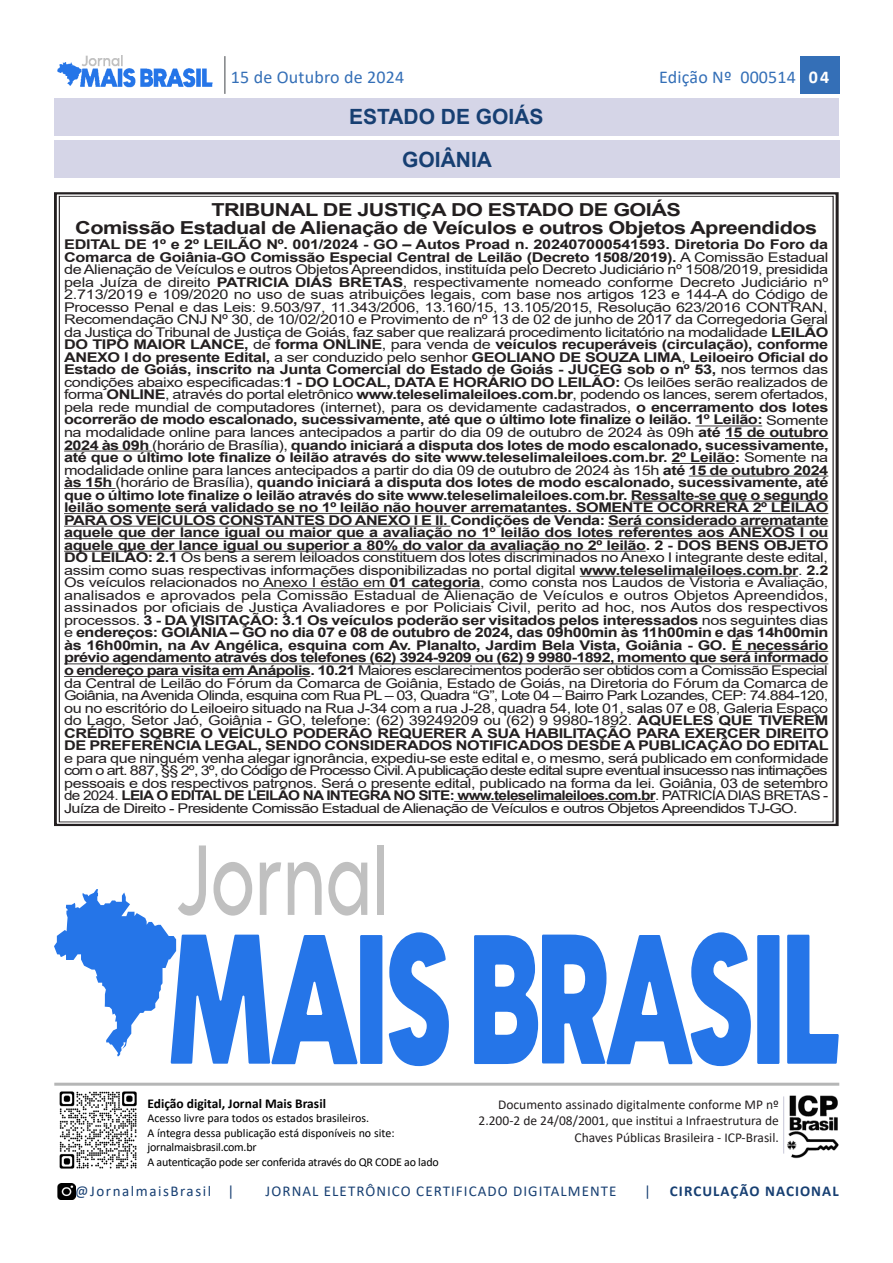
<style>
.page{position:relative;width:893px;height:1263px;background:#fff}
.page>*{position:absolute;margin:0;border:0;box-sizing:border-box;transform-origin:0 0}
.t1{font:700 21px/42.5px "Arial";color:#173f72;text-align:center}
.t2{font:18px "Calibri";letter-spacing:.01em;color:#346fb7}
.t3{font:700 17.85px/17.9px "Arial";letter-spacing:-.025em;color:#231f20;text-align:center;scale:1.21 1}
.t4{font:15px "Calibri";letter-spacing:.07em;color:#173f72}
.t5{font:15px "Calibri";letter-spacing:.105em;color:#173f72}
.t6{font:700 15px "Calibri";letter-spacing:.07em;color:#173f72}
.t7{font:13.5px/16.2px "Calibri";color:#231f20;text-align:right}
.t8{font:700 13.5px "Calibri";color:#000}
.t9{font:13.35px/12.5px "Arial";letter-spacing:-.035em;color:#231f20;text-align:justify;scale:1.21 1}
.t10{font:12px/14.4px "Calibri";letter-spacing:-.01em;color:#000}
.s1{font-weight:700;color:#fff}
.s2{font-weight:700}
</style>
<div class="page">
<div style="left:800px;top:56px;width:40px;height:38px;background:#346fb7"></div>
<hr style="left:224px;top:56px;width:2px;height:38px;background:#808285">
<img style="left:57px;top:56px;width:156px;height:32px">
<img style="left:59px;top:1091px;width:78px;height:78px">
<img style="left:57px;top:1184px;width:18px;height:16px">
<hr style="left:54px;top:1083px;width:785px;height:3px;background:#b5b6b6">
<img style="left:783px;top:1095px;width:56px;height:64px">
<hr style="left:783px;top:1096px;width:1px;height:57px;background:#c7c7d9">
<div style="left:54px;top:98px;width:785px;height:38px;background:#d5d5e7"></div>
<div style="left:54px;top:140px;width:786px;height:38px;background:#d5d5e7"></div>
<div style="left:54px;top:192px;width:784px;height:634px;border:3px solid #231f20"></div>
<hr style="left:695px;top:425px;width:67px;height:1px;background:#231f20">
<hr style="left:725px;top:438px;width:103px;height:1px;background:#231f20">
<hr style="left:64px;top:451px;width:34px;height:1px;background:#231f20">
<hr style="left:102px;top:451px;width:50px;height:1px;background:#231f20">
<hr style="left:672px;top:463px;width:63px;height:1px;background:#231f20">
<hr style="left:689px;top:476px;width:139px;height:1px;background:#231f20">
<hr style="left:64px;top:488px;width:48px;height:1px;background:#231f20">
<hr style="left:631px;top:501px;width:197px;height:1px;background:#231f20">
<hr style="left:64px;top:513px;width:764px;height:1px;background:#231f20">
<hr style="left:64px;top:526px;width:386px;height:1px;background:#231f20">
<hr style="left:608px;top:526px;width:220px;height:1px;background:#231f20">
<hr style="left:64px;top:538px;width:764px;height:1px;background:#231f20">
<hr style="left:64px;top:551px;width:582px;height:1px;background:#231f20">
<hr style="left:580px;top:576px;width:218px;height:1px;background:#231f20">
<hr style="left:259px;top:588px;width:126px;height:1px;background:#231f20">
<hr style="left:385px;top:588px;width:95px;height:1px;background:#231f20">
<hr style="left:731px;top:651px;width:97px;height:1px;background:#231f20">
<hr style="left:64px;top:663px;width:764px;height:1px;background:#231f20">
<hr style="left:64px;top:676px;width:246px;height:1px;background:#231f20">
<hr style="left:454px;top:801px;width:201px;height:1px;background:#231f20">
<div style="left:377px;top:846px;width:7px;height:69px;background:#c0c0c0"></div>
<svg style="left:54px;top:846px;width:313px;height:218px"></svg>
<div style="left:360px;top:935px;width:22px;height:129px;background:#2575e8"></div>
<svg style="left:389px;top:932px;width:60px;height:134px"></svg>
<svg style="left:474px;top:932px;width:277px;height:134px"></svg>
<div style="left:757px;top:935px;width:22px;height:129px;background:#2575e8"></div>
<svg style="left:787px;top:935px;width:52px;height:129px"></svg>
<h2 class="t2" style="left:231px;top:65px;width:175px">15 de Outubro de 2024</h2>
<h2 class="t2" style="left:659px;top:65px;width:172px">Edição Nº 000514 <span class="s1">04</span></h2>
<h1 class="t1" style="left:349px;top:96px;width:196px">ESTADO DE GOIÁS<br>GOIÂNIA</h1>
<h3 class="t3" style="left:75px;top:201px;width:615px">TRIBUNAL DE JUSTIÇA DO ESTADO DE GOIÁS<br>Comissão Estadual de Alienação de Veículos e outros Objetos Apreendidos</h3>
<p class="t9" style="left:64px;top:238px;width:633px"><span class="s2">EDITAL DE 1º e 2º LEILÃO Nº. 001/2024 - GO – Autos Proad n. 202407000541593. Diretoria Do Foro da Comarca de Goiânia-GO Comissão Especial Central de Leilão (Decreto 1508/2019).</span> A Comissão Estadual de Alienação de Veículos e outros Objetos Apreendidos, instituída pelo Decreto Judiciário nº 1508/2019, presidida pela Juíza de direito <span class="s2">PATRICIA DIAS BRETAS</span>, respectivamente nomeado conforme Decreto Judiciário nº 2.713/2019 e 109/2020 no uso de suas atribuições legais, com base nos artigos 123 e 144-A do Código de Processo Penal e das Leis: 9.503/97, 11.343/2006, 13.160/15, 13.105/2015, Resolução 623/2016 CONTRAN, Recomendação CNJ Nº 30, de 10/02/2010 e Provimento de nº 13 de 02 de junho de 2017 da Corregedoria Geral da Justiça do Tribunal de Justiça de Goiás, faz saber que realizará procedimento licitatório na modalidade <span class="s2">LEILÃO DO TIPO MAIOR LANCE,</span> de <span class="s2">forma ONLINE</span>, para venda de <span class="s2">veículos recuperáveis (circulação), conforme ANEXO I do presente Edital,</span> a ser conduzido pelo senhor <span class="s2">GEOLIANO DE SOUZA LIMA</span>, <span class="s2">Leiloeiro Oficial do Estado de Goiás, inscrito na Junta Comercial do Estado de Goiás - JUCEG sob o nº 53,</span> nos termos das condições abaixo especificadas:<span class="s2">1 - DO LOCAL, DATA E HORÁRIO DO LEILÃO:</span> Os leilões serão realizados de forma <span class="s2">ONLINE</span>, através do portal eletrônico <span class="s2">www.teleselimaleiloes.com.br</span>, podendo os lances, serem ofertados, pela rede mundial de computadores (internet), para os devidamente cadastrados, <span class="s2">o encerramento dos lotes ocorrerão de modo escalonado, sucessivamente, até que o último lote finalize o leilão. 1º Leilão:</span> Somente na modalidade online para lances antecipados a partir do dia 09 de outubro de 2024 às 09h <span class="s2">até 15 de outubro 2024 às 09h</span> (horário de Brasília), <span class="s2">quando iniciará a disputa dos lotes de modo escalonado, sucessivamente, até que o último lote finalize o leilão através do site www.teleselimaleiloes.com.br. 2º Leilão:</span> Somente na modalidade online para lances antecipados a partir do dia 09 de outubro de 2024 às 15h <span class="s2">até 15 de outubro 2024 às 15h</span> (horário de Brasília), <span class="s2">quando iniciará a disputa dos lotes de modo escalonado, sucessivamente, até que o último lote finalize o leilão através do site www.teleselimaleiloes.com.br. Ressalte-se que o segundo leilão somente será validado se no 1º leilão não houver arrematantes. SOMENTE OCORRERÁ 2º LEILÃO PARA OS VEÍCULOS CONSTANTES DO ANEXO I E II. Condições de Venda: Será considerado arrematante aquele que der lance igual ou maior que a avaliação no 1º leilão dos lotes referentes aos ANEXOS I ou aquele que der lance igual ou superior a 80% do valor da avaliação no 2º leilão. 2 - DOS BENS OBJETO DO LEILÃO: 2.1</span> Os bens a serem leiloados constituem dos lotes discriminados no Anexo I integrante deste edital, assim como suas respectivas informações disponibilizadas no portal digital <span class="s2">www.teleselimaleiloes.com.br</span>. <span class="s2">2.2<br></span>Os veículos relacionados no Anexo I estão em <span class="s2">01 categoria</span>, como consta nos Laudos de Vistoria e Avaliação, analisados e aprovados pela Comissão Estadual de Alienação de Veículos e outros Objetos Apreendidos, assinados por oficiais de Justiça Avaliadores e por Policiais Civil, perito ad hoc, nos Autos dos respectivos processos. <span class="s2">3 - DA VISITAÇÃO: 3.1 Os veículos poderão ser visitados pelos interessados</span> nos seguintes dias e <span class="s2">endereços: GOIÂNIA – GO no dia 07 e 08 de outubro de 2024, das 09h00min às 11h00min e das 14h00min às 16h00min, na Av Angélica, esquina com Av. Planalto, Jardim Bela Vista, Goiânia - GO. É necessário prévio agendamento através dos telefones (62) 3924-9209 ou (62) 9 9980-1892, momento que será informado o endereço para visita em Anápolis. 10.21</span> Maiores esclarecimentos poderão ser obtidos com a Comissão Especial da Central de Leilão do Fórum da Comarca de Goiânia, Estado de Goiás, na Diretoria do Fórum da Comarca de Goiânia, na Avenida Olinda, esquina com Rua PL – 03, Quadra “G”, Lote 04 – Bairro Park Lozandes, CEP: 74.884-120, ou no escritório do Leiloeiro situado na Rua J-34 com a rua J-28, quadra 54, lote 01, salas 07 e 08, Galeria Espaço do Lago, Setor Jaó, Goiânia - GO, telefone: (62) 39249209 ou (62) 9 9980-1892. <span class="s2">AQUELES QUE TIVEREM CRÉDITO SOBRE O VEÍCULO PODERÃO REQUERER A SUA HABILITAÇÃO PARA EXERCER DIREITO DE PREFERÊNCIA LEGAL, SENDO CONSIDERADOS NOTIFICADOS DESDE A PUBLICAÇÃO DO EDITAL</span></p>
<p class="t9" style="left:64px;top:751px;width:633px">e para que ninguém venha alegar ignorância, expediu-se este edital e, o mesmo, será publicado em conformidade com o art. 887, §§ 2º, 3º, do Código de Processo Civil. A publicação deste edital supre eventual insucesso nas intimações pessoais e dos respectivos patronos. Será o presente edital, publicado na forma da lei. Goiânia, 03 de setembro de 2024. <span class="s2">LEIA O EDITAL DE LEILÃO NA INTEGRA NO SITE: www.teleselimaleiloes.com.br</span>. PATRICIA DIAS BRETAS - Juíza de Direito - Presidente Comissão Estadual de Alienação de Veículos e outros Objetos Apreendidos TJ-GO.</p>
<p class="t8" style="left:147px;top:1094px;width:180px">Edição digital, Jornal Mais Brasil</p>
<p class="t10" style="left:147px;top:1111px;width:293px">Acesso livre para todos os estados brasileiros.<br>A íntegra dessa publicação está disponíveis no site: jornalmaisbrasil.com.br<br>A autenticação pode ser conferida através do QR CODE ao lado</p>
<p class="t7" style="left:479px;top:1096px;width:302px">Documento assinado digitalmente conforme MP nº<br>2.200-2 de 24/08/2001, que institui a Infraestrutura de<br>Chaves Públicas Brasileira - ICP-Brasil.</p>
<p class="t5" style="left:75px;top:1181px;width:161px">@JornalmaisBrasil |</p>
<p class="t4" style="left:266px;top:1181px;width:352px">JORNAL ELETRÔNICO CERTIFICADO DIGITALMENTE</p>
<p class="t4" style="left:644px;top:1181px;width:8px">|</p>
<p class="t6" style="left:670px;top:1181px;width:170px">CIRCULAÇÃO NACIONAL</p>
</div>
